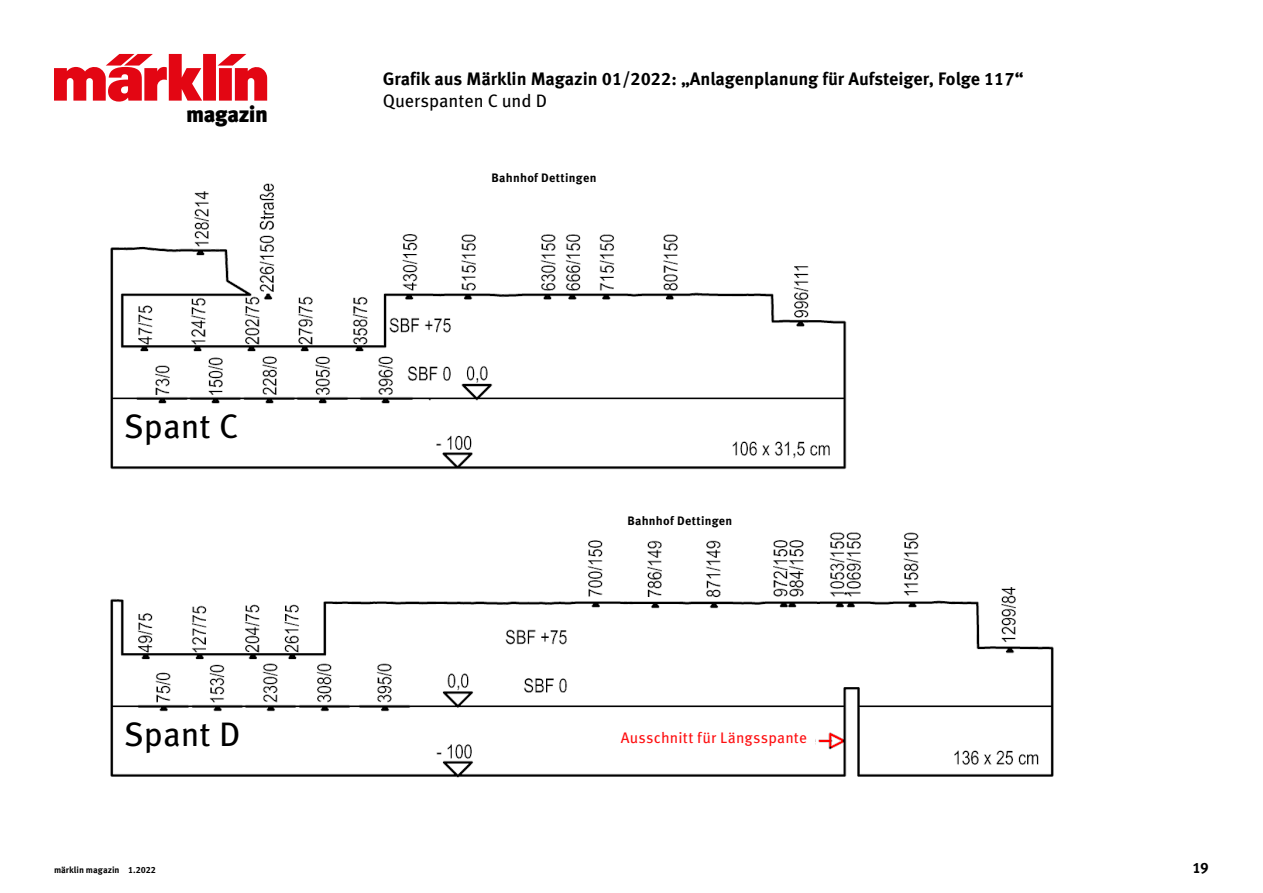
<style>
.page{position:relative;width:1263px;height:893px;background:#fff}
.page>*{position:absolute;margin:0;border:0;box-sizing:border-box;transform-origin:0 0}
._60_InfoKasten_Aufzä{font:33.9px "Meta OT";color:#000}
.t1{font:900 22.35px "Meta OT";letter-spacing:-.025em;color:#000}
.Kopf_Textfett{font:700 18px "Meta OT";color:#000}
.Kopf_Textmager{font:18px "Meta OT";color:#000}
._60_InfoKasten_Aufzä-2{font:15.3px "Meta OT";letter-spacing:.01em;color:#fe0f11}
.t2{font:700 15px "Meta OT";color:#000}
._60_InfoKasten_Aufzä-3{font:700 12.15px "Meta OT";letter-spacing:.02em;color:#000}
.t3{font:700 9px "Meta OT";color:#000}
</style>
<div class="page">
<svg style="left:54px;top:54px;width:213px;height:48px"></svg>
<img style="left:110px;top:532px;width:944px;height:246px">
<img style="left:110px;top:183px;width:737px;height:287px">
<div style="left:124px;top:413px;width:220px;height:48px;background:#fff"></div>
<div style="left:124px;top:721px;width:220px;height:48px;background:#fff"></div>
<div style="left:491px;top:173px;width:220px;height:28px;background:#fff"></div>
<div style="left:621px;top:731px;width:194px;height:23px;background:#fff"></div>
<p class="t1" style="left:186px;top:100px;width:83px">magazin</p>
<p class="_60_InfoKasten_Aufzä" style="left:124px;top:405px;width:116px">Spant C</p>
<p class="_60_InfoKasten_Aufzä" style="left:124px;top:713px;width:118px">Spant D</p>
<p class="Kopf_Textfett" style="left:383px;top:68px;width:642px">Grafik aus Märklin Magazin 01/2022: „Anlagenplanung für Aufsteiger, Folge 117“</p>
<p class="Kopf_Textmager" style="left:383px;top:89px;width:166px">Querspanten C und D</p>
<p class="_60_InfoKasten_Aufzä-3" style="left:491px;top:170px;width:106px">Bahnhof Dettingen</p>
<p class="_60_InfoKasten_Aufzä-3" style="left:627px;top:513px;width:106px">Bahnhof Dettingen</p>
<p class="_60_InfoKasten_Aufzä-2" style="left:621px;top:728px;width:188px">Ausschnitt für Längsspante</p>
<p class="t3" style="left:54px;top:864px;width:103px">märklin magazin 1.2022</p>
<p class="t2" style="left:1192px;top:858px;width:18px">19</p>
</div>
